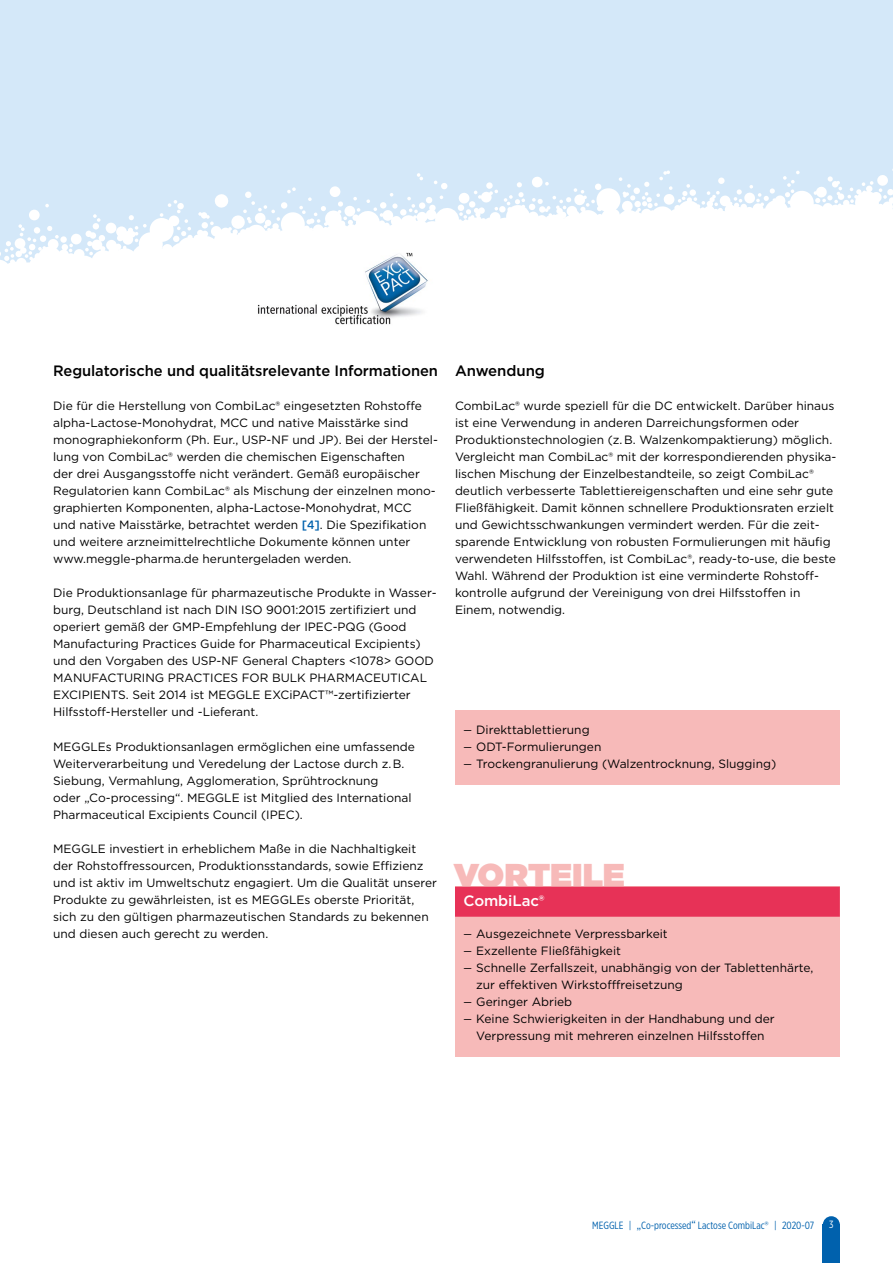
<style>
.page{position:relative;width:893px;height:1263px;background:#fff}
.page>*{position:absolute;margin:0;border:0;box-sizing:border-box;transform-origin:0 0}
.t1{font:900 33px "Gotham";color:#f7bab9}
.t2{font:500 15px "Gotham";letter-spacing:-.005em;color:#000}
.t3{font:500 15px "Gotham";letter-spacing:-.005em;color:#fff}
.t4{font:12px/17px "Gotham";color:#000}
.t5{font:10.5px "Gotham X Narrow";color:#0061ad}
.t6{font:10.5px "Gotham X Narrow";color:#fff}
.s1{font-weight:500;color:#0061ad}
.s2{font-family:"Gotham X Narrow"}
.s3{font-size:12px}
.s4{font-family:"Gotham"}
</style>
<div class="page">
<div style="left:0;top:0;width:893px;height:455px;background:#d4e8f9"></div>
<svg style="left:0;top:169px;width:893px;height:286px;fill:#fff"></svg>
<div style="left:823px;top:1225px;width:17px;height:38px;background:#0061ad"></div>
<div style="left:823px;top:1216px;width:17px;height:17px;background:#0061ad;border-radius:50%"></div>
<div style="left:455px;top:887px;width:385px;height:170px;background:#f7bab9"></div>
<div style="left:455px;top:887px;width:385px;height:30px;background:#e73257"></div>
<div style="left:455px;top:710px;width:385px;height:74px;background:#f7bab9"></div>
<img style="left:254px;top:240px;width:184px;height:86px">
<p class="t2" style="left:53px;top:361px;width:386px">Regulatorische und qualitätsrelevante Informationen</p>
<p class="t4" style="left:53px;top:397px;width:386px">Die für die Herstellung von CombiLac® eingesetzten Rohstoffe alpha-Lactose-Monohydrat, MCC und native Maisstärke sind monographiekonform (Ph. Eur., USP-NF und JP). Bei der Herstel&shy;lung von CombiLac® werden die chemischen Eigenschaften<br>der drei Ausgangsstoffe nicht verändert. Gemäß europäischer Regulatorien kann CombiLac® als Mischung der einzelnen mono&shy;graphierten Komponenten, alpha-Lactose-Monohydrat, MCC<br>und native Maisstärke, betrachtet werden <span class="s1">[4]</span>. Die Spezifikation und weitere arzneimittelrechtliche Dokumente können unter www.meggle-pharma.de heruntergeladen werden.</p>
<p class="t4" style="left:53px;top:584px;width:385px">Die Produktionsanlage für pharmazeutische Produkte in Wasser&shy;burg, Deutschland ist nach DIN ISO 9001:2015 zertifiziert und operiert gemäß der GMP-Empfehlung der IPEC-PQG (Good Manufacturing Practices Guide for Pharmaceutical Excipients) und den Vorgaben des USP-NF General Chapters &lt;1078&gt; GOOD MANUFACTURING PRACTICES FOR BULK PHARMACEUTICAL EXCIPIENTS. Seit 2014 ist MEGGLE EXCiPACT™-zertifizierter Hilfsstoff-Hersteller und -Lieferant.</p>
<p class="t4" style="left:53px;top:737px;width:363px">MEGGLEs Produktionsanlagen ermöglichen eine umfassende Weiterverarbeitung und Veredelung der Lactose durch z. B.<br>Siebung, Vermahlung, Agglomeration, Sprühtrocknung<br>oder „Co-processing“. MEGGLE ist Mitglied des International Pharmaceutical Excipients Council (IPEC).</p>
<p class="t4" style="left:53px;top:839px;width:385px">MEGGLE investiert in erheblichem Maße in die Nachhaltigkeit der Rohstoffressourcen, Produktionsstandards, sowie Effizienz und ist aktiv im Umweltschutz engagiert. Um die Qualität unserer Produkte zu gewährleisten, ist es MEGGLEs oberste Priorität, sich zu den gültigen pharmazeutischen Standards zu bekennen und diesen auch gerecht zu werden.</p>
<p class="t2" style="left:455px;top:361px;width:91px">Anwendung</p>
<p class="t4" style="left:455px;top:397px;width:383px">CombiLac® wurde speziell für die DC entwickelt. Darüber hinaus ist eine Verwendung in anderen Darreichungsformen oder Produktionstechnologien (z. B. Walzenkompaktierung) möglich.<br>Vergleicht man CombiLac® mit der korrespondierenden physika&shy;lischen Mischung der Einzelbestandteile, so zeigt CombiLac® deutlich verbesserte Tablettiereigenschaften und eine sehr gute Fließfähigkeit. Damit können schnellere Produktionsraten erzielt und Gewichtsschwankungen vermindert werden. Für die zeit&shy;sparende Entwicklung von robusten Formulierungen mit häufig verwendeten Hilfsstoffen, ist CombiLac®, ready-to-use, die beste Wahl. Während der Produktion ist eine verminderte Rohstoff&shy;kontrolle aufgrund der Vereinigung von drei Hilfsstoffen in Einem, notwendig.</p>
<p class="t4" style="left:463px;top:720px;width:128px"><span class="s2">—</span> Direkttablettierung</p>
<p class="t4" style="left:463px;top:737px;width:139px"><span class="s2">—</span> ODT-Formulierungen</p>
<p class="t4" style="left:463px;top:754px;width:314px"><span class="s2">—</span> Trockengranulierung (Walzentrocknung, Slugging)</p>
<h1 class="t1" style="left:454px;top:851px;width:173px">VORTEILE</h1>
<p class="t3" style="left:463px;top:890px;width:83px">CombiLac®</p>
<p class="t4" style="left:463px;top:925px;width:206px"><span class="s2">—</span> Ausgezeichnete Verpressbarkeit</p>
<p class="t4" style="left:463px;top:942px;width:159px"><span class="s2">—</span> Exzellente Fließfähigkeit</p>
<p class="t4" style="left:476px;top:959px;width:339px;text-indent:-13px"><span class="s2">—</span> Schnelle Zerfallszeit, unabhängig von der Tablettenhärte, zur effektiven Wirkstofffreisetzung</p>
<p class="t4" style="left:463px;top:993px;width:110px"><span class="s2">—</span> Geringer Abrieb</p>
<p class="t4" style="left:463px;top:1010px;width:313px;text-align:center"><span class="s2">—</span> Keine Schwierigkeiten in der Handhabung und der<br>Verpressung mit mehreren einzelnen Hilfsstoffen</p>
<p class="t5" style="left:592px;top:1219px;width:224px">MEGGLE | <span class="s3">„</span>Co-processed<span class="s3">“</span> Lactose CombiLac<span class="s4">®</span> | 2020-07</p>
<p class="t6" style="left:829px;top:1218px;width:6px">3</p>
</div>
